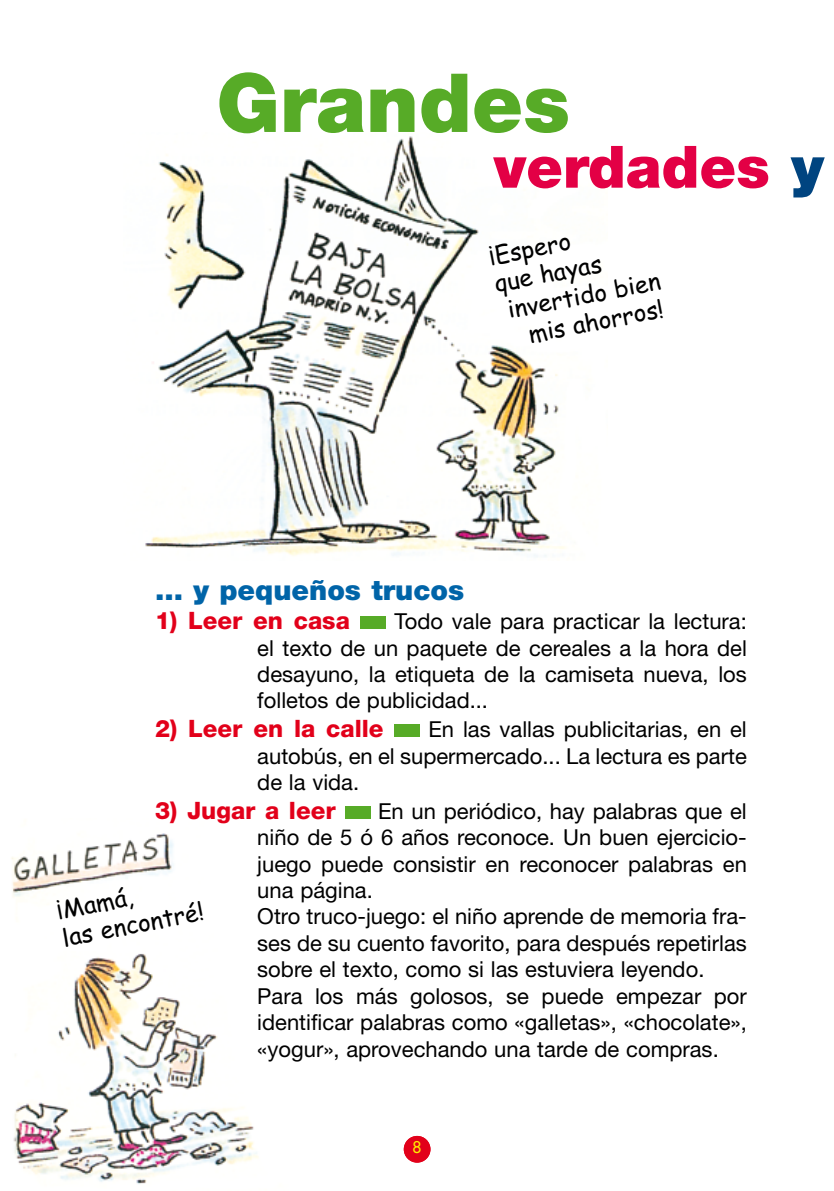
<style>
.page{position:relative;width:834px;height:1191px;background:#fff}
.page>*{position:absolute;margin:0;border:0;box-sizing:border-box;transform-origin:0 0}
.t1{font:900 81.6px "Helvetica Neue";color:#57ab27}
.t2{font:900 58.4px "Helvetica Neue";color:#e30045}
.t3{font:900 28px "Helvetica Neue";color:#0064a8}
.t4{font:24px/28px "BD Sans";color:#000}
.t5{font:800 24px "Helvetica Neue";color:#e2001a}
.t6{font:22px/26.4px "Helvetica Neue";color:#000;text-align:justify}
.t7{font:15.8px "Futura";color:#ffed00}
.s1{color:#004480}
</style>
<div class="page">
<div style="left:403px;top:1136px;width:27px;height:26px;background:#e2001a;border-radius:50%"></div>
<img style="left:11px;top:833px;width:248px;height:351px">
<img style="left:145px;top:136px;width:421px;height:421px">
<div style="left:360px;top:616px;width:26px;height:13px;background:#57ab27"></div>
<div style="left:394px;top:724px;width:25px;height:13px;background:#57ab27"></div>
<div style="left:345px;top:806px;width:25px;height:13px;background:#57ab27"></div>
<h1 class="t1" style="left:216px;top:54px;width:355px">Grandes</h1>
<h2 class="t2" style="left:493px;top:132px;width:331px">verdades <span class="s1">y</span></h2>
<p class="t4" style="left:486px;top:241px;width:84px;rotate:-11deg">¡Espero</p>
<p class="t4" style="left:492px;top:269px;width:110px;rotate:-11deg">que hayas</p>
<p class="t4" style="left:505px;top:295px;width:156px;rotate:-11deg">invertido bien</p>
<p class="t4" style="left:525px;top:319px;width:138px;rotate:-11deg">mis ahorros!</p>
<p class="t3" style="left:155px;top:573px;width:310px">... y pequeños trucos</p>
<p class="t5" style="left:155px;top:606px;width:196px">1) Leer en casa</p>
<p class="t6" style="left:257px;top:608px;width:491px;text-indent:137px">Todo vale para practicar la lectura: el texto de un paquete de cereales a la hora del desayuno, la etiqueta de la camiseta nueva, los folletos de publicidad...</p>
<p class="t5" style="left:155px;top:714px;width:230px">2) Leer en la calle</p>
<p class="t6" style="left:257px;top:716px;width:491px;text-indent:171px">En las vallas publicitarias, en el autobús, en el supermercado... La lectura es parte de la vida.</p>
<p class="t5" style="left:155px;top:796px;width:182px">3) Jugar a leer</p>
<p class="t6" style="left:257px;top:797px;width:491px;text-align:left;text-indent:121px">En un periódico, hay palabras que el niño de 5 ó 6 años reconoce. Un buen ejercicio&shy;juego puede consistir en reconocer palabras en una página.<br>Otro truco-juego: el niño aprende de memoria fra&shy;ses de su cuento favorito, para después repetirlas sobre el texto, como si las estuviera leyendo.<br>Para los más golosos, se puede empezar por identificar palabras como «galletas», «chocolate», «yogur», aprovechando una tarde de compras.</p>
<p class="t4" style="left:54px;top:896px;width:145px;rotate:-11deg">¡Mamá,<br>las encontré!</p>
<p class="t7" style="left:412px;top:1136px;width:11px">8</p>
</div>
